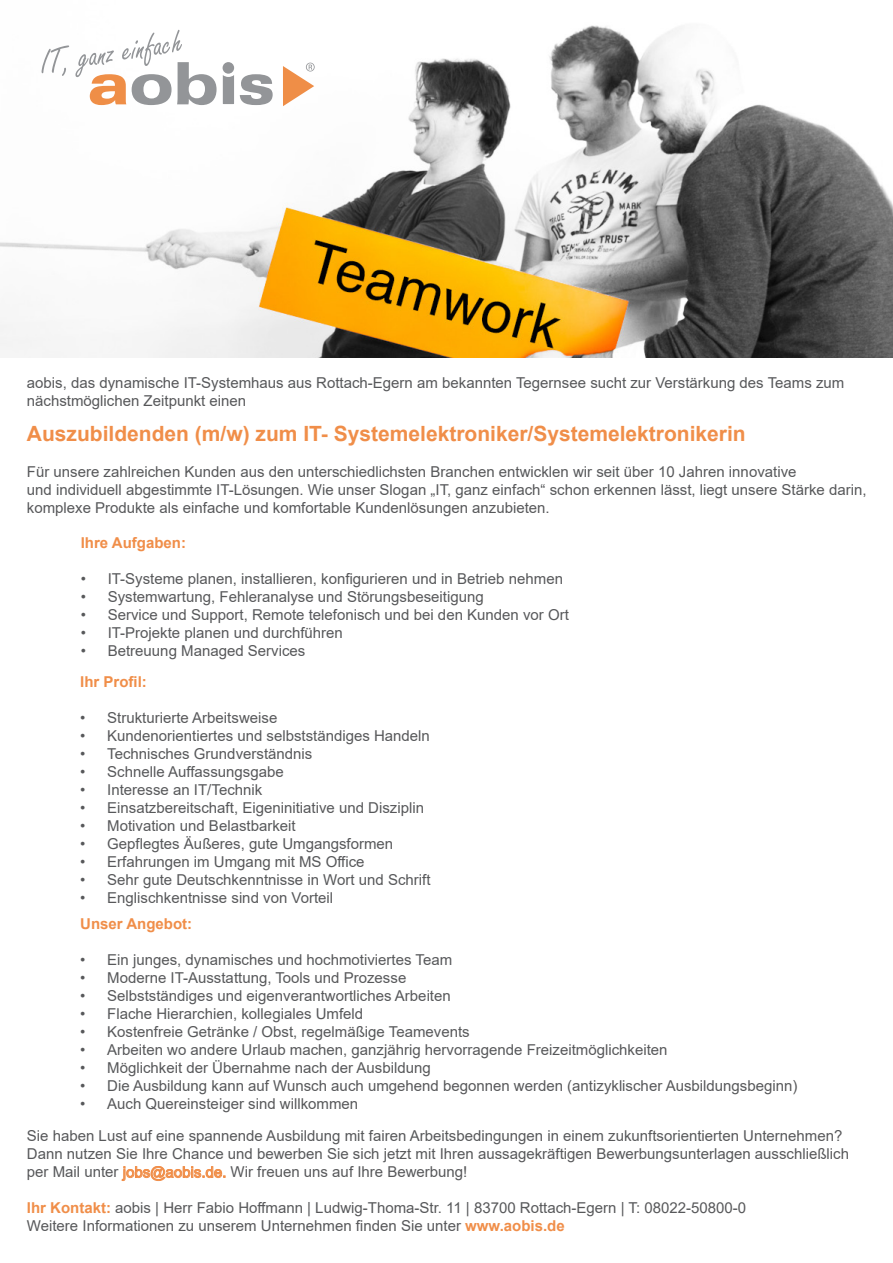
<style>
.page{position:relative;width:893px;height:1263px;background:#fff}
.page>*{position:absolute;margin:0;border:0;box-sizing:border-box;transform-origin:0 0}
.t1{font:700 21px "Arial";color:#f08e49}
.t2{font:15px/18px "Arial";color:#57585a}
.t3{font:700 15px "Arial";color:#f08e49}
.s1{color:#f08e49}
.s2{font-weight:700;color:#f08e49}
</style>
<div class="page">
<img style="left:0;top:25px;width:893px;height:332px">
<svg style="left:283px;top:63px;width:32px;height:43px"></svg>
<svg style="left:42px;top:30px;width:231px;height:75px"></svg>
<svg style="left:121px;top:1166px;width:104px;height:15px"></svg>
<p class="t2" style="left:27px;top:374px;width:819px">aobis, das dynamische IT-Systemhaus aus Rottach-Egern am bekannten Tegernsee sucht zur Verstärkung des Teams zum nächstmöglichen Zeitpunkt einen</p>
<h1 class="t1" style="left:27px;top:419px;width:720px">Auszubildenden (m/w) zum IT- Systemelektroniker/Systemelektronikerin</h1>
<p class="t2" style="left:27px;top:463px;width:841px">Für unsere zahlreichen Kunden aus den unterschiedlichsten Branchen entwicklen wir seit über 10 Jahren innovative<br>und individuell abgestimmte IT-Lösungen. Wie unser Slogan „IT, ganz einfach“ schon erkennen lässt, liegt unsere Stärke darin, komplexe Produkte als einfache und komfortable Kundenlösungen anzubieten.</p>
<p class="t3" style="left:81px;top:532px;width:107px">Ihre Aufgaben:</p>
<p class="t2" style="left:81px;top:569px;width:484px">• IT-Systeme planen, installieren, konfigurieren und in Betrieb nehmen</p>
<p class="t2" style="left:81px;top:587px;width:405px">• Systemwartung, Fehleranalyse und Störungsbeseitigung</p>
<p class="t2" style="left:81px;top:605px;width:490px">• Service und Support, Remote telefonisch und bei den Kunden vor Ort</p>
<p class="t2" style="left:81px;top:623px;width:264px">• IT-Projekte planen und durchführen</p>
<p class="t2" style="left:81px;top:641px;width:226px">• Betreuung Managed Services</p>
<p class="t3" style="left:80px;top:671px;width:68px">Ihr Profil:</p>
<p class="t2" style="left:80px;top:709px;width:199px">• Strukturierte Arbeitsweise</p>
<p class="t2" style="left:80px;top:727px;width:351px">• Kundenorientiertes und selbstständiges Handeln</p>
<p class="t2" style="left:80px;top:745px;width:234px">• Technisches Grundverständnis</p>
<p class="t2" style="left:80px;top:763px;width:205px">• Schnelle Auffassungsgabe</p>
<p class="t2" style="left:80px;top:781px;width:184px">• Interesse an IT/Technik</p>
<p class="t2" style="left:80px;top:799px;width:345px">• Einsatzbereitschaft, Eigeninitiative und Disziplin</p>
<p class="t2" style="left:80px;top:817px;width:217px">• Motivation und Belastbarkeit</p>
<p class="t2" style="left:80px;top:835px;width:314px">• Gepflegtes Äußeres, gute Umgangsformen</p>
<p class="t2" style="left:80px;top:853px;width:286px">• Erfahrungen im Umgang mit MS Office</p>
<p class="t2" style="left:80px;top:871px;width:352px">• Sehr gute Deutschkenntnisse in Wort und Schrift</p>
<p class="t2" style="left:80px;top:889px;width:254px">• Englischkentnisse sind von Vorteil</p>
<p class="t3" style="left:80px;top:913px;width:113px">Unser Angebot:</p>
<p class="t2" style="left:80px;top:950px;width:373px">• Ein junges, dynamisches und hochmotiviertes Team</p>
<p class="t2" style="left:80px;top:968px;width:328px">• Moderne IT-Ausstattung, Tools und Prozesse</p>
<p class="t2" style="left:80px;top:986px;width:372px">• Selbstständiges und eigenverantwortliches Arbeiten</p>
<p class="t2" style="left:80px;top:1004px;width:284px">• Flache Hierarchien, kollegiales Umfeld</p>
<p class="t2" style="left:80px;top:1022px;width:391px">• Kostenfreie Getränke / Obst, regelmäßige Teamevents</p>
<p class="t2" style="left:80px;top:1040px;width:589px">• Arbeiten wo andere Urlaub machen, ganzjährig hervorragende Freizeitmöglichkeiten</p>
<p class="t2" style="left:80px;top:1058px;width:352px">• Möglichkeit der Übernahme nach der Ausbildung</p>
<p class="t2" style="left:80px;top:1076px;width:719px">• Die Ausbildung kann auf Wunsch auch umgehend begonnen werden (antizyklischer Ausbildungsbeginn)</p>
<p class="t2" style="left:80px;top:1094px;width:279px">• Auch Quereinsteiger sind willkommen</p>
<p class="t2" style="left:27px;top:1127px;width:824px">Sie haben Lust auf eine spannende Ausbildung mit fairen Arbeitsbedingungen in einem zukunftsorientierten Unternehmen?<br>Dann nutzen Sie Ihre Chance und bewerben Sie sich jetzt mit Ihren aussagekräftigen Bewerbungsunterlagen ausschließlich per Mail unter <span class="s1">jobs@aobis.de.</span> Wir freuen uns auf Ihre Bewerbung!</p>
<p class="t2" style="left:27px;top:1199px;width:721px"><span class="s2">Ihr Kontakt:</span> aobis | Herr Fabio Hoffmann | Ludwig-Thoma-Str. 11 | 83700 Rottach-Egern | T: 08022-50800-0<br>Weitere Informationen zu unserem Unternehmen finden Sie unter <span class="s2">www.aobis.de</span></p>
</div>
